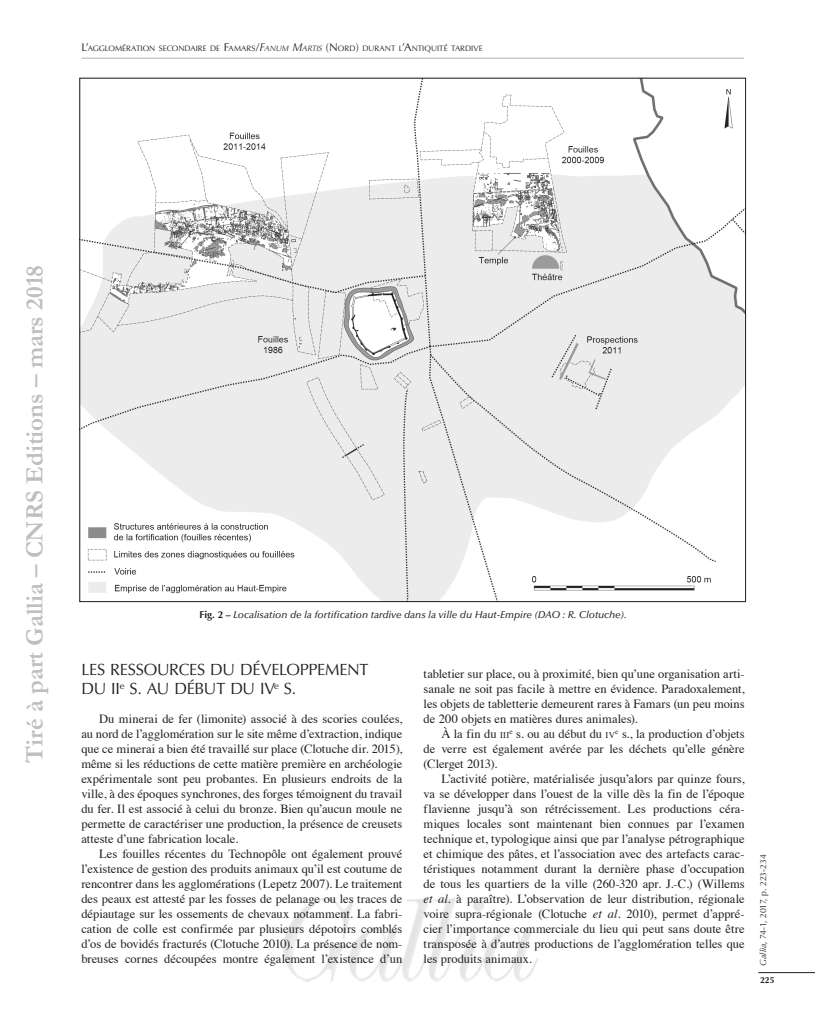
<style>
.page{position:relative;width:815px;height:1028px;background:#fff}
.page>*{position:absolute;margin:0;border:0;box-sizing:border-box;transform-origin:0 0}
.t1{font:700 25px "Garamond";color:#bfbfbf}
.T_a{font:16.25px/18.8px "Optima";letter-spacing:-.02em;color:#231f20}
.txt_Normal{font:12.5px/15px "Times";color:#231f20;text-align:justify}
.txt_Normal_sa{font:12.5px/15px "Times";color:#231f20;text-align:justify}
.titre_figure{font:italic 500 10px "Optima";color:#231f20}
.TC{font:8.75px "Optima";letter-spacing:-.015em;color:#231f20}
.TC-2{font:700 8.75px "Optima";color:#231f20}
.t2{font:7.88px "Optima";letter-spacing:.005em;color:#231f20}
.s1{font-size:11.25px}
.s2{font-style:italic;font-size:11.25px}
.s3{font-style:italic}
.s4{font-weight:700;font-style:normal}
.s5{font-size:8.75px}
</style>
<div class="page">
<img style="left:282px;top:898px;width:256px;height:84px">
<hr style="left:758px;top:972px;width:57px;height:1px;background:#231f20">
<hr style="left:82px;top:58px;width:662px;height:1px;background:#b2b3b7">
<img style="left:82px;top:80px;width:662px;height:520px">
<p class="t2" style="left:82px;top:44px;width:403px"><span class="s1">L’</span>AGGLOMÉRATION SECONDAIRE DE <span class="s1">F</span>AMARS<span class="s1">/</span><span class="s2">F</span><span class="s3">ANUM</span> <span class="s2">M</span><span class="s3">ARTIS</span> <span class="s1">(N</span> ORD<span class="s1">)</span> DURANT L<span class="s1">’A</span>NTIQUITÉ TARDIVE</p>
<h1 class="t1" style="left:20px;top:763px;width:500px;rotate:-90deg">Tiré à part Gallia – CNRS Editions – mars 2018</h1>
<p class="titre_figure" style="left:199px;top:609px;width:429px"><span class="s4">Fig. 2 –</span> Localisation de la fortification tardive dans la ville du Haut-Empire (DAO : R. Clotuche).</p>
<p class="T_a" style="left:81px;top:660px;width:289px">LES RESSOURCES DU DÉVELOPPEMENT<br>DU II<sup>e</sup> S. AU DÉBUT DU IV<sup>e</sup> S.</p>
<p class="txt_Normal_sa" style="left:81px;top:710px;width:323px;text-indent:18px">Du minerai de fer (limonite) associé à des scories coulées, au nord de l’agglomération sur le site même d’extraction, indique que ce minerai a bien été travaillé sur place (Clotuche dir. 2015), même si les réductions de cette matière première en archéologie expérimentale sont peu probantes. En plusieurs endroits de la ville, à des époques synchrones, des forges témoignent du travail du fer. Il est associé à celui du bronze. Bien qu’aucun moule ne permette de caractériser une production, la présence de creusets atteste d’une fabrication locale.</p>
<p class="txt_Normal" style="left:81px;top:845px;width:323px;text-indent:18px">Les fouilles récentes du Technopôle ont également prouvé l’existence de gestion des produits animaux qu’il est coutume de rencontrer dans les agglomérations (Lepetz 2007). Le traitement des peaux est attesté par les fosses de pelanage ou les traces de dépiautage sur les ossements de chevaux notamment. La fabri&shy;cation de colle est confirmée par plusieurs dépotoirs comblés d’os de bovidés fracturés (Clotuche 2010). La présence de nom&shy;breuses cornes découpées montre également l’existence d’un</p>
<p class="txt_Normal" style="left:424px;top:665px;width:323px">tabletier sur place, ou à proximité, bien qu’une organisation arti&shy;sanale ne soit pas facile à mettre en évidence. Paradoxalement, les objets de tabletterie demeurent rares à Famars (un peu moins de 200 objets en matières dures animales).</p>
<p class="txt_Normal" style="left:424px;top:725px;width:322px;text-indent:18px">À la fin du <span class="s5">iii</span><sup>e</sup> s. ou au début du <span class="s5">iv</span><sup>e</sup> s., la production d’objets de verre est également avérée par les déchets qu’elle génère (Clerget 2013).</p>
<p class="txt_Normal" style="left:424px;top:770px;width:323px;text-indent:18px">L’activité potière, matérialisée jusqu’alors par quinze fours, va se développer dans l’ouest de la ville dès la fin de l’époque flavienne jusqu’à son rétrécissement. Les productions céra&shy;miques locales sont maintenant bien connues par l’examen technique et, typologique ainsi que par l’analyse pétrographique et chimique des pâtes, et l’association avec des artefacts carac&shy;téristiques notamment durant la dernière phase d’occupation de tous les quartiers de la ville (260-320 apr. J.-C.) (Willems <span class="s3">et al</span>. à paraître). L’observation de leur distribution, régionale voire supra-régionale (Clotuche <span class="s3">et al</span>. 2010), permet d’appré&shy;cier l’importance commerciale du lieu qui peut sans doute être transposée à d’autres productions de l’agglomération telles que les produits animaux.</p>
<p class="TC" style="left:758px;top:965px;width:113px;rotate:-90deg"><span class="s3">Gallia</span>, 74-1, 2017, p. 223-234</p>
<p class="TC-2" style="left:760px;top:975px;width:16px">225</p>
</div>
